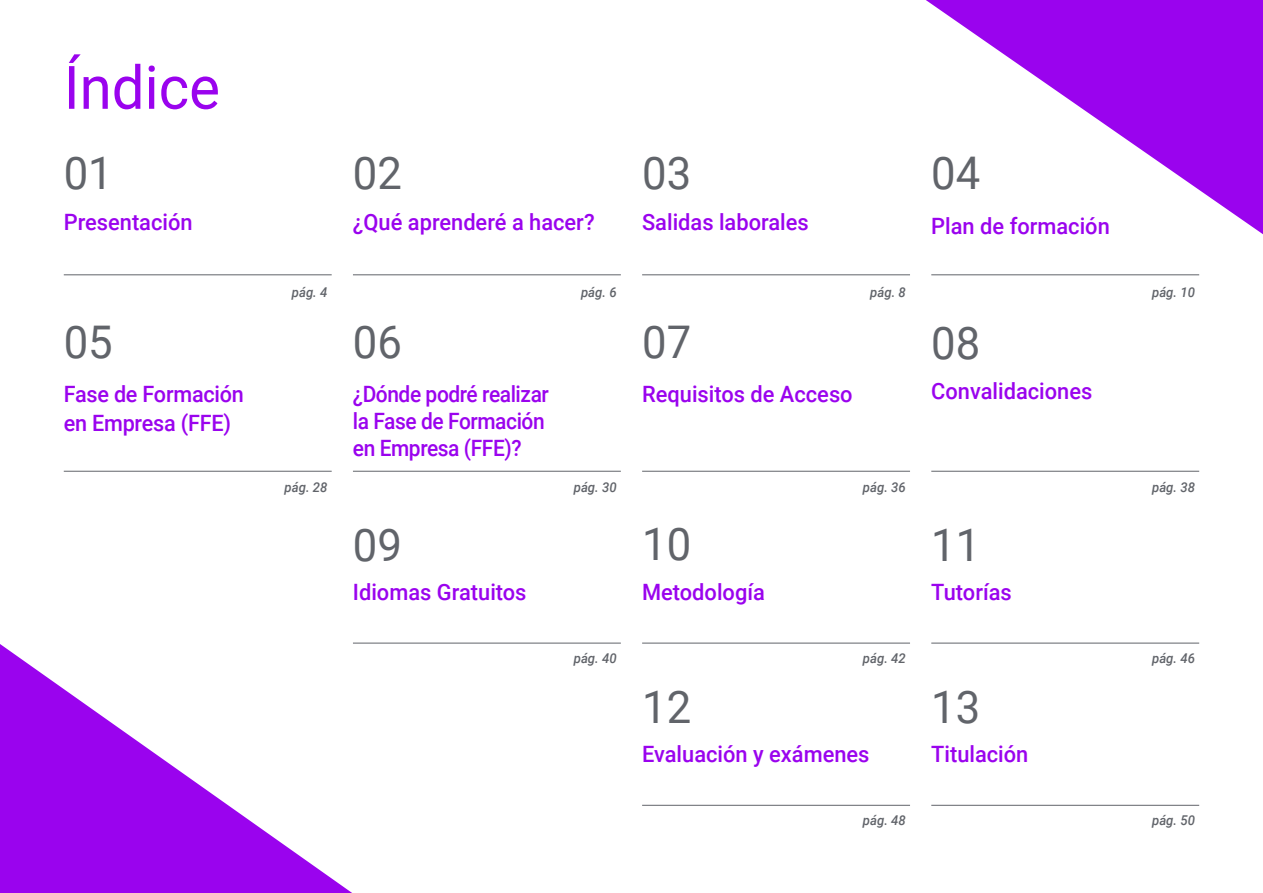
<style>
.page{position:relative;width:1263px;height:893px;background:#fff}
.page>*{position:absolute;margin:0;border:0;box-sizing:border-box;transform-origin:0 0}
.t1{font:60px "Roboto";color:#9a03ee}
.t2{font:45px "Roboto";color:#61646a}
.t3{font:500 22.5px "Roboto";color:#9a03ee}
.t4{font:500 22.5px/27px "Roboto";letter-spacing:-.02em;color:#9a03ee;scale:.93 1}
.t5{font:500 22.5px/28.5px "Roboto";color:#9a03ee;scale:.96 1}
.t6{font:italic 500 13.5px "Roboto";color:#61646a}
</style>
<div class="page">
<svg style="left:0;top:644px;width:352px;height:249px"></svg>
<svg style="left:926px;top:0;width:337px;height:234px"></svg>
<hr style="left:64px;top:274px;width:268px;height:1px;background:#61646a">
<hr style="left:353px;top:471px;width:268px;height:1px;background:#61646a">
<hr style="left:353px;top:274px;width:268px;height:1px;background:#61646a">
<hr style="left:642px;top:274px;width:268px;height:1px;background:#61646a">
<hr style="left:353px;top:643px;width:268px;height:1px;background:#61646a">
<hr style="left:931px;top:471px;width:268px;height:1px;background:#61646a">
<hr style="left:642px;top:643px;width:268px;height:1px;background:#61646a">
<hr style="left:931px;top:643px;width:268px;height:1px;background:#61646a">
<hr style="left:931px;top:805px;width:268px;height:1px;background:#61646a">
<hr style="left:642px;top:805px;width:268px;height:1px;background:#61646a">
<hr style="left:642px;top:471px;width:268px;height:1px;background:#61646a">
<hr style="left:931px;top:274px;width:268px;height:1px;background:#61646a">
<hr style="left:64px;top:471px;width:268px;height:1px;background:#61646a">
<h1 class="t1" style="left:64px;top:45px;width:158px">Índice</h1>
<h2 class="t2" style="left:64px;top:142px;width:51px">01</h2>
<h2 class="t2" style="left:353px;top:142px;width:51px">02</h2>
<h2 class="t2" style="left:642px;top:142px;width:51px">03</h2>
<h2 class="t2" style="left:931px;top:142px;width:51px">04</h2>
<p class="t3" style="left:64px;top:206px;width:130px">Presentación</p>
<p class="t3" style="left:353px;top:206px;width:243px">¿Qué aprenderé a hacer?</p>
<p class="t3" style="left:642px;top:206px;width:168px">Salidas laborales</p>
<p class="t3" style="left:931px;top:210px;width:180px">Plan de formación</p>
<p class="t6" style="left:292px;top:282px;width:37px">pág. 4</p>
<p class="t6" style="left:581px;top:282px;width:37px">pág. 6</p>
<p class="t6" style="left:870px;top:282px;width:37px">pág. 8</p>
<h2 class="t2" style="left:64px;top:310px;width:51px">05</h2>
<h2 class="t2" style="left:353px;top:310px;width:51px">06</h2>
<h2 class="t2" style="left:642px;top:310px;width:51px">07</h2>
<p class="t5" style="left:64px;top:379px;width:189px">Fase de Formación en Empresa (FFE)</p>
<p class="t4" style="left:353px;top:380px;width:212px">¿Dónde podré realizar la Fase de Formación en Empresa (FFE)?</p>
<p class="t3" style="left:642px;top:378px;width:212px">Requisitos de Acceso</p>
<p class="t6" style="left:285px;top:478px;width:44px">pág. 28</p>
<p class="t6" style="left:574px;top:478px;width:44px">pág. 30</p>
<p class="t6" style="left:863px;top:478px;width:44px">pág. 36</p>
<h2 class="t2" style="left:931px;top:312px;width:51px">08</h2>
<p class="t3" style="left:931px;top:375px;width:163px">Convalidaciones</p>
<h2 class="t2" style="left:353px;top:513px;width:51px">09</h2>
<p class="t3" style="left:353px;top:577px;width:175px">Idiomas Gratuitos</p>
<h2 class="t2" style="left:642px;top:513px;width:51px">10</h2>
<h2 class="t2" style="left:931px;top:513px;width:51px">11</h2>
<p class="t3" style="left:642px;top:576px;width:124px">Metodología</p>
<p class="t3" style="left:931px;top:577px;width:82px">Tutorías</p>
<p class="t6" style="left:1152px;top:282px;width:44px">pág. 10</p>
<p class="t6" style="left:1152px;top:478px;width:44px">pág. 38</p>
<p class="t6" style="left:574px;top:649px;width:44px">pág. 40</p>
<p class="t6" style="left:863px;top:649px;width:44px">pág. 42</p>
<p class="t6" style="left:1152px;top:649px;width:44px">pág. 46</p>
<h2 class="t2" style="left:642px;top:675px;width:51px">12</h2>
<h2 class="t2" style="left:931px;top:675px;width:51px">13</h2>
<p class="t3" style="left:642px;top:738px;width:229px">Evaluación y exámenes</p>
<p class="t3" style="left:931px;top:738px;width:99px">Titulación</p>
<p class="t6" style="left:863px;top:811px;width:44px">pág. 48</p>
<p class="t6" style="left:1152px;top:811px;width:44px">pág. 50</p>
</div>
